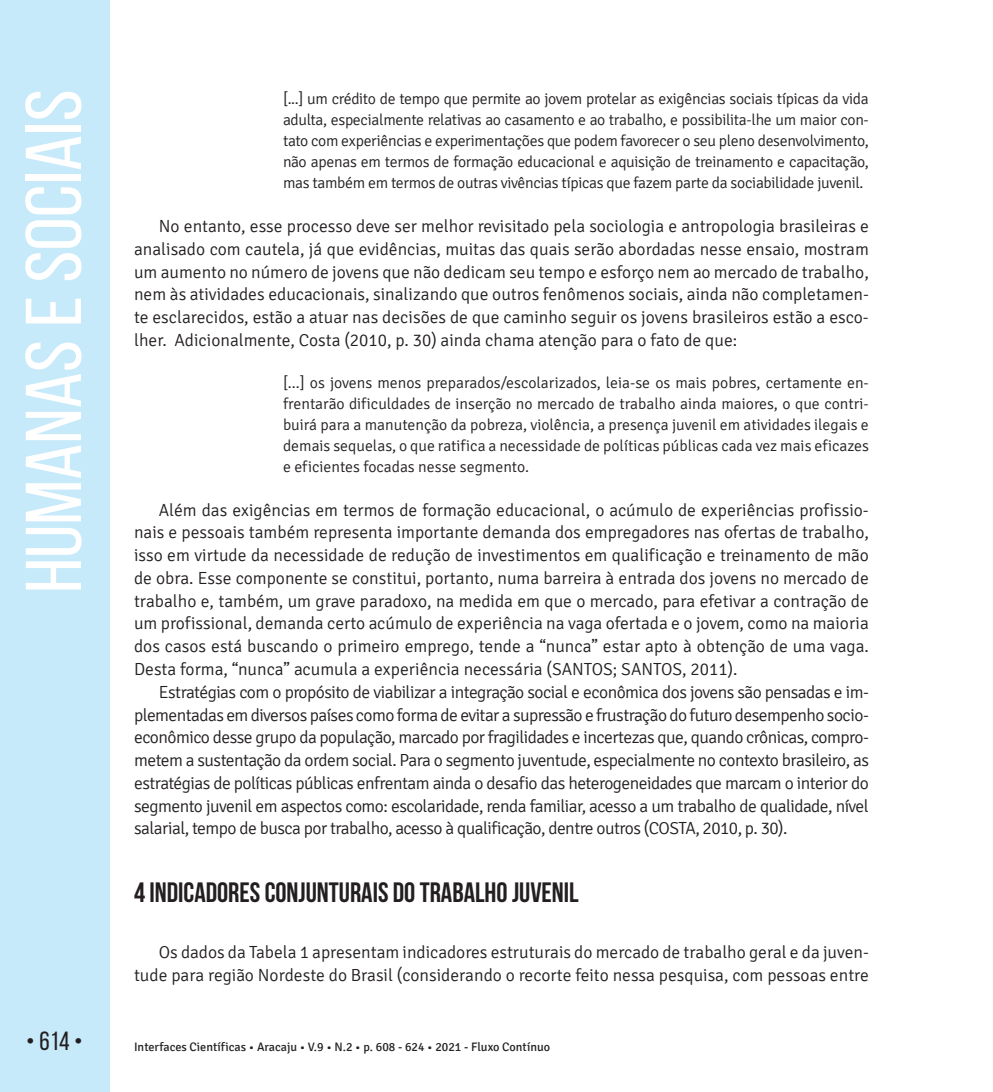
<style>
.page{position:relative;width:993px;height:1092px;background:#fff}
.page>*{position:absolute;margin:0;border:0;box-sizing:border-box;transform-origin:0 0}
.t1{font:78.75px "Bebas Neue";color:#fff;scale:1.09 1}
.t2{font:700 28px "Bebas Neue";color:#231f20}
.t3{font:26.25px "Bebas Neue";color:#231f20}
.t4{font:300 17.5px/22.8px "Signika";color:#231f20;text-align:justify}
.t5{font:300 15.75px/21px "Signika";letter-spacing:-.01em;color:#231f20;text-align:justify}
.t6{font:12.25px "Signika";color:#231f20}
</style>
<div class="page">
<div style="left:0;top:0;width:109px;height:1091px;background:#c6eafa"></div>
<h1 class="t1" style="left:11px;top:593px;width:463px;rotate:-90deg">Humanas e Sociais</h1>
<p class="t5" style="left:283px;top:89px;width:587px">[...] um crédito de tempo que permite ao jovem protelar as exigências sociais típicas da vida adulta, especialmente relativas ao casamento e ao trabalho, e possibilita-lhe um maior con&shy;tato com experiências e experimentações que podem favorecer o seu pleno desenvolvimento, não apenas em termos de formação educacional e aquisição de treinamento e capacitação, mas também em termos de outras vivências típicas que fazem parte da sociabilidade juvenil.</p>
<p class="t4" style="left:134px;top:215px;width:736px;text-indent:25px">No entanto, esse processo deve ser melhor revisitado pela sociologia e antropologia brasileiras e analisado com cautela, já que evidências, muitas das quais serão abordadas nesse ensaio, mostram um aumento no número de jovens que não dedicam seu tempo e esforço nem ao mercado de trabalho, nem às atividades educacionais, sinalizando que outros fenômenos sociais, ainda não completamen&shy;te esclarecidos, estão a atuar nas decisões de que caminho seguir os jovens brasileiros estão a esco&shy;lher. Adicionalmente, Costa (2010, p. 30) ainda chama atenção para o fato de que:</p>
<p class="t5" style="left:283px;top:372px;width:587px">[...] os jovens menos preparados/escolarizados, leia-se os mais pobres, certamente en&shy;frentarão dificuldades de inserção no mercado de trabalho ainda maiores, o que contri&shy;buirá para a manutenção da pobreza, violência, a presença juvenil em atividades ilegais e demais sequelas, o que ratifica a necessidade de políticas públicas cada vez mais eficazes e eficientes focadas nesse segmento.</p>
<p class="t4" style="left:134px;top:498px;width:736px;text-indent:25px">Além das exigências em termos de formação educacional, o acúmulo de experiências profissio&shy;nais e pessoais também representa importante demanda dos empregadores nas ofertas de trabalho, isso em virtude da necessidade de redução de investimentos em qualificação e treinamento de mão de obra. Esse componente se constitui, portanto, numa barreira à entrada dos jovens no mercado de trabalho e, também, um grave paradoxo, na medida em que o mercado, para efetivar a contração de um profissional, demanda certo acúmulo de experiência na vaga ofertada e o jovem, como na maioria dos casos está buscando o primeiro emprego, tende a “nunca” estar apto à obtenção de uma vaga.<br>Desta forma, “nunca” acumula a experiência necessária (SANTOS; SANTOS, 2011).</p>
<p class="t4" style="left:134px;top:680px;width:736px;text-indent:25px">Estratégias com o propósito de viabilizar a integração social e econômica dos jovens são pensadas e im&shy;plementadas em diversos países como forma de evitar a supressão e frustração do futuro desempenho socio&shy;econômico desse grupo da população, marcado por fragilidades e incertezas que, quando crônicas, compro&shy;metem a sustentação da ordem social. Para o segmento juventude, especialmente no contexto brasileiro, as estratégias de políticas públicas enfrentam ainda o desafio das heterogeneidades que marcam o interior do segmento juvenil em aspectos como: escolaridade, renda familiar, acesso a um trabalho de qualidade, nível salarial, tempo de busca por trabalho, acesso à qualificação, dentre outros (COSTA, 2010, p. 30).</p>
<h2 class="t2" style="left:134px;top:876px;width:446px">4 INDICADORES CONJUNTURAIS DO TRABALHO JUVENIL</h2>
<p class="t4" style="left:134px;top:940px;width:736px;text-align:right">Os dados da Tabela 1 apresentam indicadores estruturais do mercado de trabalho geral e da juven&shy;tude para região Nordeste do Brasil (considerando o recorte feito nessa pesquisa, com pessoas entre</p>
<h3 class="t3" style="left:26px;top:1026px;width:58px">• 614 •</h3>
<p class="t6" style="left:134px;top:1040px;width:417px">Interfaces Científicas • Aracaju • V.9 • N.2 • p. 608 - 624 • 2021 - Fluxo Contínuo</p>
</div>
